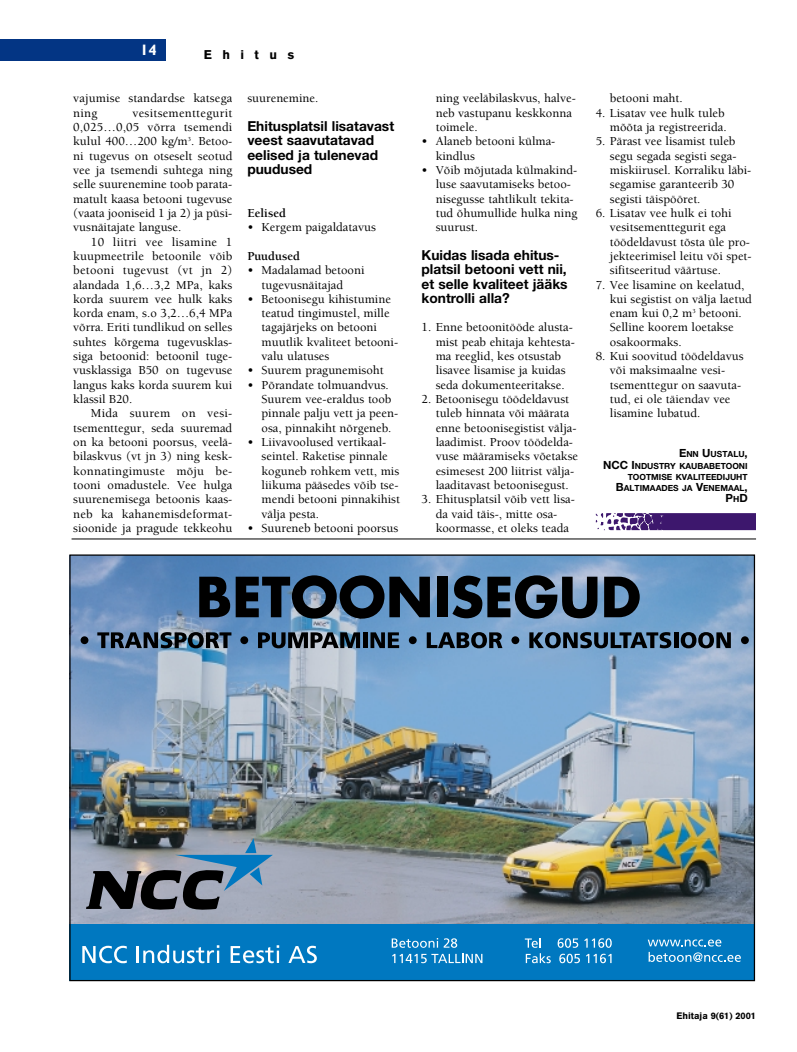
<style>
.page{position:relative;width:797px;height:1052px;background:#fff}
.page>*{position:absolute;margin:0;border:0;box-sizing:border-box;transform-origin:0 0}
.t1{font:700 15px "M Gill Sans";color:#fff}
.t2{font:700 13.75px/14.2px "Helvetica Neue";color:#000}
.t3{font:12.5px/14.4px "Berkeley EE";color:#000}
.t4{font:700 12.5px "Berkeley EE";color:#000}
.t5{font:900 12.5px "Akzidenz Grotesk";letter-spacing:.835em;color:#000}
.t6{font:700 11.25px "Helvetica Neue";color:#000}
.t7{font:900 9.25px "Akzidenz Grotesk";color:#000}
.t8{font:700 8.5px/11.2px "Helvetica Neue";color:#000;text-align:right}
.s1{font-size:11.25px}
.s2{font-size:8.5px}
</style>
<div class="page">
<div style="left:0;top:39px;width:165px;height:22px;background:#033584"></div>
<img style="left:71px;top:556px;width:681px;height:368px">
<div style="left:70px;top:924px;width:684px;height:56px;background:#0078c0"></div>
<svg style="left:86px;top:838px;width:187px;height:72px;background:#697785"></svg>
<svg style="left:82px;top:945px;width:45px;height:18px"></svg>
<svg style="left:137px;top:944px;width:82px;height:19px"></svg>
<svg style="left:230px;top:945px;width:49px;height:18px"></svg>
<svg style="left:288px;top:945px;width:29px;height:18px"></svg>
<svg style="left:391px;top:938px;width:66px;height:9px"></svg>
<svg style="left:392px;top:953px;width:90px;height:10px"></svg>
<svg style="left:524px;top:938px;width:16px;height:9px"></svg>
<svg style="left:557px;top:938px;width:21px;height:9px"></svg>
<svg style="left:584px;top:938px;width:27px;height:9px"></svg>
<svg style="left:525px;top:953px;width:25px;height:10px"></svg>
<svg style="left:559px;top:953px;width:20px;height:10px"></svg>
<svg style="left:586px;top:953px;width:25px;height:10px"></svg>
<svg style="left:647px;top:939px;width:93px;height:22px"></svg>
<svg style="left:199px;top:575px;width:231px;height:43px;background:#2a3e52"></svg>
<div style="left:436px;top:576px;width:11px;height:41px;background:#000"></div>
<svg style="left:452px;top:575px;width:145px;height:43px;background:#38495a"></svg>
<svg style="left:604px;top:576px;width:35px;height:41px"></svg>
<div style="left:81px;top:636px;width:7px;height:8px;background:#000;border-radius:50%"></div>
<svg style="left:97px;top:632px;width:134px;height:16px;background:#3b4a5a"></svg>
<div style="left:240px;top:636px;width:8px;height:8px;background:#000;border-radius:50%"></div>
<svg style="left:258px;top:632px;width:102px;height:16px;background:#3a4753"></svg>
<hr style="left:363px;top:632px;width:4px;height:16px;background:#000">
<svg style="left:370px;top:632px;width:29px;height:16px"></svg>
<div style="left:408px;top:636px;width:8px;height:8px;background:#000;border-radius:50%"></div>
<svg style="left:426px;top:632px;width:76px;height:16px"></svg>
<div style="left:511px;top:636px;width:8px;height:8px;background:#000;border-radius:50%"></div>
<svg style="left:529px;top:632px;width:142px;height:16px;background:#374c5f"></svg>
<div style="left:673px;top:632px;width:5px;height:16px;background:#000"></div>
<svg style="left:680px;top:632px;width:50px;height:16px"></svg>
<svg style="left:740px;top:636px;width:8px;height:8px"></svg>
<svg style="left:604px;top:530px;width:151px;height:1px"></svg>
<svg style="left:595px;top:513px;width:160px;height:17px;background:#5f4087"></svg>
<hr style="left:72px;top:538px;width:683px;height:1px;background:#000">
<p class="t1" style="left:140px;top:45px;width:18px">14</p>
<p class="t3" style="left:73px;top:92px;width:160px">vajumise standardse katsega ning</p>
<p class="t5" style="left:204px;top:50px;width:92px">Ehitus</p>
<p class="t3" style="left:247px;top:92px;width:72px">suurenemine.</p>
<p class="t2" style="left:247px;top:120px;width:148px">Ehitusplatsil lisatavast veest saavutatavad eelised ja tulenevad puudused</p>
<p class="t4" style="left:247px;top:208px;width:40px">Eelised</p>
<p class="t3" style="left:247px;top:221px;width:130px">• Kergem paigaldatavus</p>
<p class="t4" style="left:247px;top:251px;width:54px">Puudused</p>
<p class="t3" style="left:247px;top:264px;width:119px;text-align:center">• Madalamad betooni tugevusnäitajad</p>
<p class="t3" style="left:261px;top:293px;width:138px;text-indent:-14px">• Betoonisegu kihistumine teatud tingimustel, mille tagajärjeks on betooni muutlik kvaliteet betooni&shy;valu ulatuses</p>
<p class="t3" style="left:247px;top:364px;width:138px">• Suurem pragunemisoht</p>
<p class="t3" style="left:261px;top:378px;width:138px;text-indent:-14px">• Põrandate tolmuandvus.<br>Suurem vee-eraldus toob pinnale palju vett ja peen&shy;osa, pinnakiht nõrgeneb.</p>
<p class="t3" style="left:261px;top:436px;width:140px;text-indent:-14px">• Liivavoolused vertikaal&shy;seintel. Raketise pinnale koguneb rohkem vett, mis liikuma pääsedes võib tse&shy;mendi betooni pinnakihist välja pesta.</p>
<p class="t3" style="left:247px;top:521px;width:152px">• Suureneb betooni poorsus</p>
<p class="t3" style="left:73px;top:106px;width:160px;text-align:justify;text-indent:59px">vesitsementtegurit 0,025…0,05 võrra tsemendi kulul 400…200 kg/m<sup>3</sup>. Betoo&shy;ni tugevus on otseselt seotud vee ja tsemendi suhtega ning selle suurenemine toob parata&shy;matult kaasa betooni tugevuse (vaata jooniseid 1 ja 2) ja püsi&shy;vusnäitajate languse.</p>
<p class="t3" style="left:73px;top:235px;width:160px;text-align:justify;text-indent:18px">10 liitri vee lisamine 1 kuupmeetrile betoonile võib betooni tugevust (vt jn 2) alandada 1,6…3,2 MPa, kaks korda suurem vee hulk kaks korda enam, s.o 3,2…6,4 MPa võrra. Eriti tundlikud on selles suhtes kõrgema tugevusklas&shy;siga betoonid: betoonil tuge&shy;vusklassiga B50 on tugevuse langus kaks korda suurem kui klassil B20.</p>
<p class="t3" style="left:73px;top:407px;width:160px;text-align:justify;text-indent:18px">Mida suurem on vesi&shy;tsementtegur, seda suuremad on ka betooni poorsus, veelä&shy;bilaskvus (vt jn 3) ning kesk&shy;konnatingimuste mõju be&shy;tooni omadustele. Vee hulga suurenemisega betoonis kaas&shy;neb ka kahanemisdeformat&shy;sioonide ja pragude tekkeohu</p>
<p class="t3" style="left:435px;top:92px;width:141px">ning veeläbilaskvus, halve&shy;neb vastupanu keskkonna toimele.</p>
<p class="t3" style="left:435px;top:135px;width:121px;text-indent:-14px">• Alaneb betooni külma&shy;kindlus</p>
<p class="t3" style="left:435px;top:164px;width:143px;text-indent:-14px">• Võib mõjutada külmakind&shy;luse saavutamiseks betoo&shy;nisegusse tahtlikult tekita&shy;tud õhumullide hulka ning suurust.</p>
<p class="t2" style="left:421px;top:249px;width:147px">Kuidas lisada ehitus&shy;platsil betooni vett nii, et selle kvaliteet jääks kontrolli alla?</p>
<p class="t3" style="left:435px;top:321px;width:141px;text-indent:-14px">1. Enne betoonitööde alusta&shy;mist peab ehitaja kehtesta&shy;ma reeglid, kes otsustab lisavee lisamise ja kuidas seda dokumenteeritakse.</p>
<p class="t3" style="left:435px;top:393px;width:144px;text-indent:-14px">2. Betoonisegu töödeldavust tuleb hinnata või määrata enne betoonisegistist välja&shy;laadimist. Proov töödelda&shy;vuse määramiseks võetakse esimesest 200 liitrist välja&shy;laaditavast betoonisegust.</p>
<p class="t3" style="left:435px;top:493px;width:141px;text-indent:-14px">3. Ehitusplatsil võib vett lisa&shy;da vaid täis-, mitte osa&shy;koormasse, et oleks teada</p>
<p class="t3" style="left:609px;top:92px;width:74px">betooni maht.</p>
<p class="t3" style="left:595px;top:106px;width:132px;text-align:right">4. Lisatav vee hulk tuleb mõõta ja registreerida.</p>
<p class="t3" style="left:609px;top:135px;width:143px;text-indent:-14px">5. Pärast vee lisamist tuleb segu segada segisti sega&shy;miskiirusel. Korraliku läbi&shy;segamise garanteerib 30 segisti täispööret.</p>
<p class="t3" style="left:609px;top:207px;width:143px;text-indent:-14px">6. Lisatav vee hulk ei tohi vesitsementtegurit ega töödeldavust tõsta üle pro&shy;jekteerimisel leitu või spet&shy;sifitseeritud väärtuse.</p>
<p class="t3" style="left:609px;top:278px;width:144px;text-indent:-14px">7. Vee lisamine on keelatud, kui segistist on välja laetud enam kui 0,2 m<sup>3</sup> betooni.<br>Selline koorem loetakse osakoormaks.</p>
<p class="t3" style="left:609px;top:350px;width:135px;text-indent:-14px">8. Kui soovitud töödeldavus või maksimaalne vesi&shy;tsementtegur on saavuta&shy;tud, ei ole täiendav vee lisamine lubatud.</p>
<p class="t8" style="left:602px;top:449px;width:146px"><span class="s1">E</span>NN <span class="s1">U</span>USTALU<span class="s1">,<br>NCC I</span>NDUSTRY KAUBABETOONI<br>TOOTMISE KVALITEEDIJUHT<br><span class="s1">B</span>ALTIMAADES JA <span class="s1">V</span>ENEMAAL<span class="s1">,</span></p>
<p class="t6" style="left:725px;top:494px;width:24px">P<span class="s2">H</span>D</p>
<p class="t7" style="left:676px;top:1012px;width:81px">Ehitaja 9(61) 2001</p>
</div>
